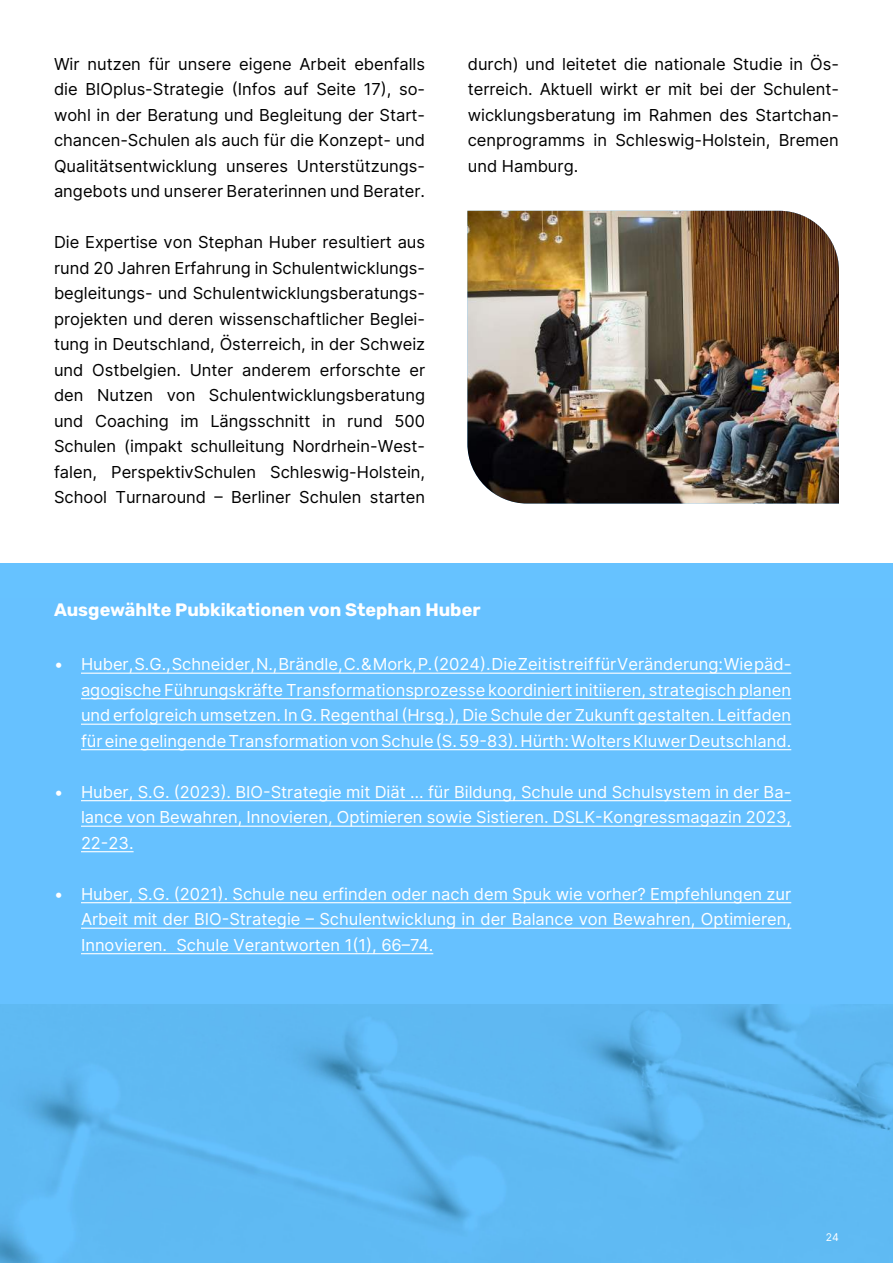
<style>
.page{position:relative;width:893px;height:1263px;background:#fff}
.page>*{position:absolute;margin:0;border:0;box-sizing:border-box;transform-origin:0 0}
.t1{font:300 18px "Rubik";color:#fff}
.t2{font:16.5px/25.5px "Inter";color:#000;text-align:justify}
.t3{font:16.5px/25.5px "Inter";color:#fff;text-align:justify}
.t4{font:10.5px "Inter";color:#fff}
</style>
<div class="page">
<div style="left:0;top:563px;width:893px;height:421px;background:#66c2ff"></div>
<div style="left:0;top:599px;width:891px;height:407px;background:#66c1ff"></div>
<hr style="left:81px;top:673px;width:710px;height:1px;background:#fff">
<hr style="left:81px;top:698px;width:710px;height:1px;background:#fff">
<hr style="left:81px;top:724px;width:710px;height:1px;background:#fff">
<hr style="left:81px;top:749px;width:710px;height:1px;background:#fff">
<hr style="left:81px;top:800px;width:710px;height:1px;background:#fff">
<hr style="left:81px;top:826px;width:710px;height:1px;background:#fff">
<hr style="left:81px;top:851px;width:53px;height:1px;background:#fff">
<hr style="left:81px;top:902px;width:710px;height:1px;background:#fff">
<hr style="left:81px;top:928px;width:710px;height:1px;background:#fff">
<hr style="left:81px;top:953px;width:352px;height:1px;background:#fff">
<img style="left:467px;top:211px;width:372px;height:292px">
<img style="left:0;top:1005px;width:893px;height:258px">
<p class="t2" style="left:54px;top:51px;width:373px">Wir nutzen für unsere eigene Arbeit ebenfalls die BIOplus-Strategie (Infos auf Seite 17), so&shy;wohl in der Beratung und Begleitung der Start&shy;chancen-Schulen als auch für die Konzept- und Qualitätsentwicklung unseres Unterstützungs&shy;angebots und unserer Beraterinnen und Berater.</p>
<p class="t2" style="left:54px;top:230px;width:373px">Die Expertise von Stephan Huber resultiert aus rund 20 Jahren Erfahrung in Schulentwicklungs&shy;begleitungs- und Schulentwicklungsberatungs&shy;projekten und deren wissenschaftlicher Beglei&shy;tung in Deutschland, Österreich, in der Schweiz und Ostbelgien. Unter anderem erforschte er den Nutzen von Schulentwicklungsberatung und Coaching im Längsschnitt in rund 500<br>Schulen (impakt schulleitung Nordrhein-West&shy;falen, PerspektivSchulen Schleswig-Holstein, School Turnaround – Berliner Schulen starten</p>
<p class="t2" style="left:468px;top:51px;width:373px">durch) und leitetet die nationale Studie in Ös&shy;terreich. Aktuell wirkt er mit bei der Schulent&shy;wicklungsberatung im Rahmen des Startchan&shy;cenprogramms in Schleswig-Holstein, Bremen und Hamburg.</p>
<p class="t1" style="left:54px;top:600px;width:428px">Ausgewählte Pubkikationen von Stephan Huber</p>
<p class="t3" style="left:81px;top:652px;width:712px;text-indent:-27px">• Huber, S.G., Schneider, N., Brändle, C. &amp; Mork, P. (2024). Die Zeit ist reif für Veränderung: Wie päd&shy;agogische Führungskräfte Transformationsprozesse koordiniert initiieren, strategisch planen und erfolgreich umsetzen. In G. Regenthal (Hrsg.), Die Schule der Zukunft gestalten. Leitfaden für eine gelingende Transformation von Schule (S. 59-83). Hürth: Wolters Kluwer Deutschland.</p>
<p class="t3" style="left:81px;top:779px;width:712px;text-indent:-27px">• Huber, S.G. (2023). BIO-Strategie mit Diät … für Bildung, Schule und Schulsystem in der Ba&shy;lance von Bewahren, Innovieren, Optimieren sowie Sistieren. DSLK-Kongressmagazin 2023, 22-23.</p>
<p class="t3" style="left:81px;top:881px;width:712px;text-indent:-27px">• Huber, S.G. (2021). Schule neu erfinden oder nach dem Spuk wie vorher? Empfehlungen zur Arbeit mit der BIO-Strategie – Schulentwicklung in der Balance von Bewahren, Optimieren, Innovieren. Schule Verantworten 1(1), 66–74.</p>
<p class="t4" style="left:826px;top:1231px;width:15px">24</p>
</div>
